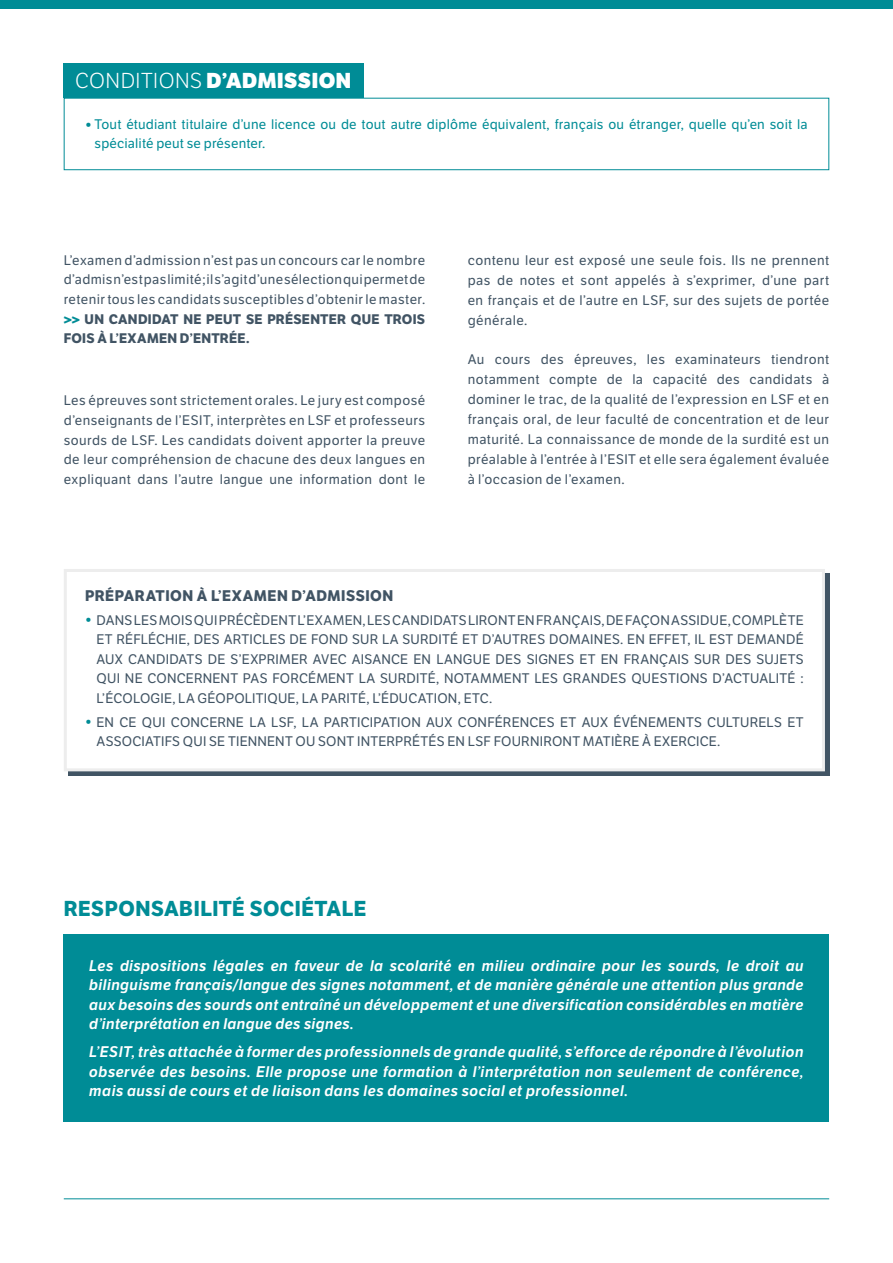
<style>
.page{position:relative;width:893px;height:1263px;background:#fff}
.page>*{position:absolute;margin:0;border:0;box-sizing:border-box;transform-origin:0 0}
.t1{font:700 21px "LFT Etica";letter-spacing:.025em;color:#008c96}
.t2{font:800 21px "LFT Etica";letter-spacing:.03em;color:#fff}
.t3{font:italic 15px/19.5px "LFT Etica SB";letter-spacing:.02em;color:#fff;text-align:justify}
.t4{font:700 15px "LFT Etica";letter-spacing:.035em;color:#415464}
.t5{font:13.5px/20px "LFT Etica";letter-spacing:.025em;color:#415464;text-align:justify}
.t6{font:13.5px/19.5px "LFT Etica";letter-spacing:.015em;color:#008c96}
.s1{font-weight:300}
.s2{font-weight:800}
.s3{font-weight:800;color:#008c96}
.s4{font-weight:700}
</style>
<div class="page">
<hr style="left:64px;top:1198px;width:765px;height:1px;background:#008c96">
<div style="left:0;top:0;width:893px;height:9px;background:#008c96"></div>
<div style="left:64px;top:98px;width:765px;height:72px;border:1px solid #008c96"></div>
<div style="left:64px;top:64px;width:300px;height:34px;background:#008c96"></div>
<svg style="left:68px;top:573px;width:761px;height:203px;fill:#415464"></svg>
<div style="left:64px;top:569px;width:761px;height:202px;background:#fff;border:3px solid #ededed"></div>
<div style="left:64px;top:934px;width:765px;height:188px;background:#008c96"></div>
<h1 class="t2" style="left:75px;top:68px;width:277px"><span class="s1">CONDITIONS</span> D’ADMISSION</h1>
<p class="t6" style="left:95px;top:115px;width:715px;text-indent:-10px"><span class="s2">•</span> Tout étudiant titulaire d’une licence ou de tout autre diplôme équivalent, français ou étranger, quelle qu’en soit la spécialité peut se présenter.</p>
<p class="t5" style="left:64px;top:251px;width:363px">L’examen d’admission n’est pas un concours car le nombre d’admis n’est pas limité ; il s’agit d’une sélection qui permet de retenir tous les candidats susceptibles d’obtenir le master. <span class="s3">&gt;&gt;</span> <span class="s4">UN CANDIDAT NE PEUT SE PRÉSENTER QUE TROIS FOIS À L’EXAMEN D’ENTRÉE.</span></p>
<p class="t5" style="left:64px;top:391px;width:363px">Les épreuves sont strictement orales. Le jury est composé d’enseignants de l’ESIT, interprètes en LSF et professeurs sourds de LSF. Les candidats doivent apporter la preuve de leur compréhension de chacune des deux langues en expliquant dans l’autre langue une information dont le</p>
<p class="t5" style="left:468px;top:250px;width:363px">contenu leur est exposé une seule fois. Ils ne prennent pas de notes et sont appelés à s’exprimer, d’une part en français et de l’autre en LSF, sur des sujets de portée générale.</p>
<p class="t5" style="left:468px;top:350px;width:363px">Au cours des épreuves, les examinateurs tiendront notamment compte de la capacité des candidats à dominer le trac, de la qualité de l’expression en LSF et en français oral, de leur faculté de concentration et de leur maturité. La connaissance de monde de la surdité est un préalable à l’entrée à l’ESIT et elle sera également évaluée à l’occasion de l’examen.</p>
<p class="t4" style="left:85px;top:587px;width:310px">PRÉPARATION À L’EXAMEN D’ADMISSION</p>
<p class="t5" style="left:97px;top:611px;width:709px;line-height:19.5px;text-indent:-11px"><span class="s3">•</span> DANS LES MOIS QUI PRÉCÈDENT L’EXAMEN, LES CANDIDATS LIRONT EN FRANÇAIS, DE FAÇON ASSIDUE, COMPLÈTE ET RÉFLÉCHIE, DES ARTICLES DE FOND SUR LA SURDITÉ ET D’AUTRES DOMAINES. EN EFFET, IL EST DEMANDÉ AUX CANDIDATS DE S’EXPRIMER AVEC AISANCE EN LANGUE DES SIGNES ET EN FRANÇAIS SUR DES SUJETS QUI NE CONCERNENT PAS FORCÉMENT LA SURDITÉ, NOTAMMENT LES GRANDES QUESTIONS D’ACTUALITÉ :<br>L’ÉCOLOGIE, LA GÉOPOLITIQUE, LA PARITÉ, L’ÉDUCATION, ETC.</p>
<p class="t5" style="left:97px;top:712px;width:709px;line-height:19.5px;text-indent:-11px"><span class="s3">•</span> EN CE QUI CONCERNE LA LSF, LA PARTICIPATION AUX CONFÉRENCES ET AUX ÉVÉNEMENTS CULTURELS ET<br>ASSOCIATIFS QUI SE TIENNENT OU SONT INTERPRÉTÉS EN LSF FOURNIRONT MATIÈRE À EXERCICE.</p>
<h1 class="t1" style="left:64px;top:895px;width:304px">RESPONSABILITÉ SOCIÉTALE</h1>
<p class="t3" style="left:89px;top:956px;width:716px">Les dispositions légales en faveur de la scolarité en milieu ordinaire pour les sourds, le droit au bilinguisme français/langue des signes notamment, et de manière générale une attention plus grande aux besoins des sourds ont entraîné un développement et une diversification considérables en matière d’interprétation en langue des signes.</p>
<p class="t3" style="left:89px;top:1042px;width:716px">L’ESIT, très attachée à former des professionnels de grande qualité, s’efforce de répondre à l’évolution observée des besoins. Elle propose une formation à l’interprétation non seulement de conférence, mais aussi de cours et de liaison dans les domaines social et professionnel.</p>
</div>
